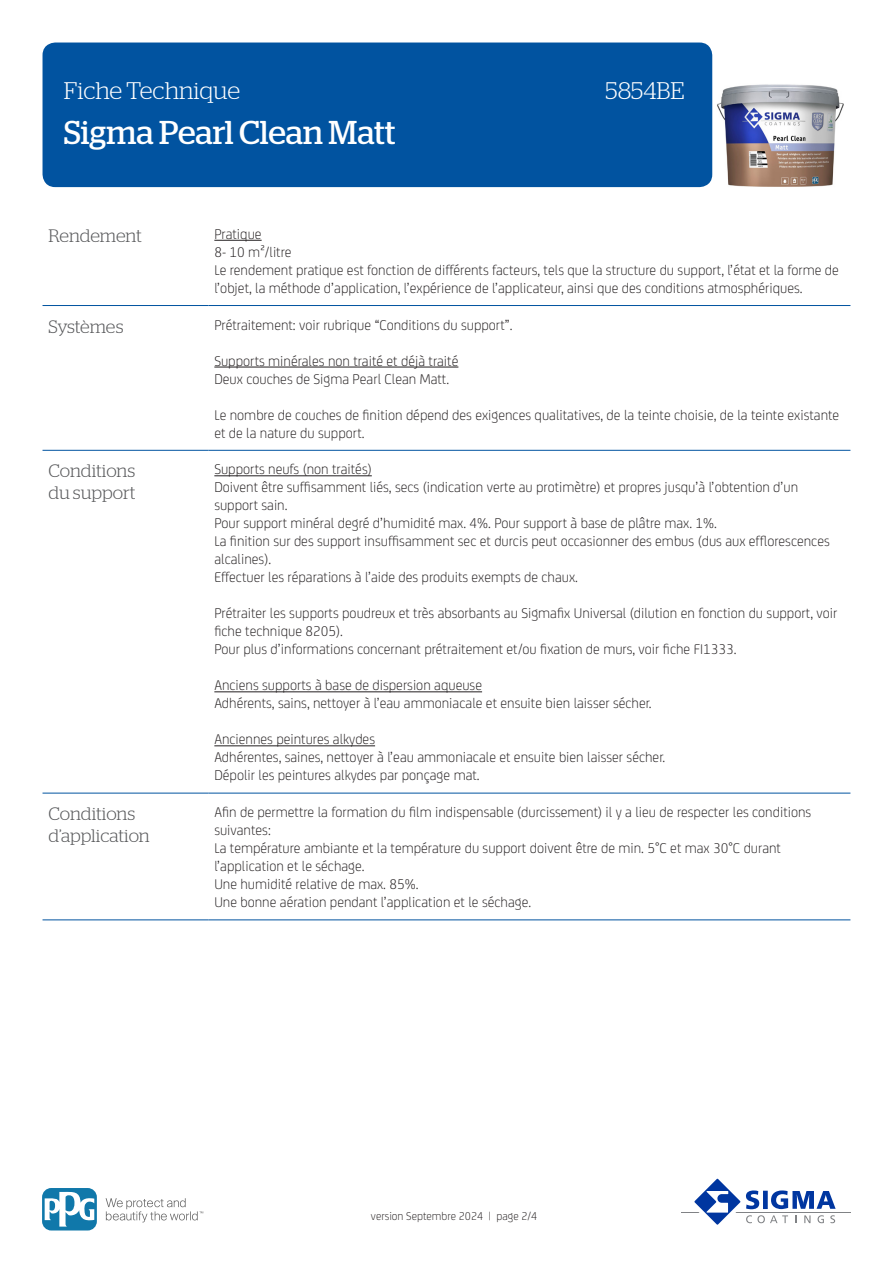
<style>
.page{position:relative;width:893px;height:1263px;background:#fff}
.page>*{position:absolute;margin:0;border:0;box-sizing:border-box;transform-origin:0 0}
.t1{font:33px "Stag";color:#fff}
.t2{font:300 24px "Stag";color:#fff}
.KOP{font:300 18px/21.6px "Stag";letter-spacing:-.005em;color:#57585a}
.BODY{font:300 15px/18px "FS Joey";color:#231f20}
.t3{font:300 12px "FS Joey";color:#231f20}
</style>
<div class="page">
<div style="left:43px;top:43px;width:669px;height:144px;background:#0153a0;border-radius:13px"></div>
<hr style="left:681px;top:1211px;width:169px;height:1px;background:#808285">
<svg style="left:689px;top:1178px;width:147px;height:47px"></svg>
<svg style="left:106px;top:1198px;width:97px;height:24px"></svg>
<svg style="left:43px;top:1188px;width:54px;height:42px"></svg>
<svg style="left:45px;top:1191px;width:49px;height:35px"></svg>
<hr style="left:43px;top:305px;width:165px;height:1px;background:#0153a0">
<hr style="left:208px;top:305px;width:642px;height:1px;background:#0153a0">
<hr style="left:43px;top:450px;width:165px;height:1px;background:#0153a0">
<hr style="left:208px;top:450px;width:642px;height:1px;background:#0153a0">
<hr style="left:43px;top:793px;width:165px;height:1px;background:#0153a0">
<hr style="left:208px;top:793px;width:642px;height:1px;background:#0153a0">
<hr style="left:43px;top:919px;width:165px;height:1px;background:#0153a0">
<hr style="left:208px;top:919px;width:642px;height:1px;background:#0153a0">
<hr style="left:214px;top:240px;width:48px;height:1px;background:#231f20">
<hr style="left:214px;top:367px;width:244px;height:1px;background:#231f20">
<hr style="left:214px;top:475px;width:158px;height:1px;background:#231f20">
<hr style="left:214px;top:691px;width:268px;height:1px;background:#231f20">
<hr style="left:214px;top:745px;width:161px;height:1px;background:#231f20">
<img style="left:717px;top:84px;width:127px;height:103px">
<h2 class="t2" style="left:64px;top:77px;width:178px">Fiche Technique</h2>
<h2 class="t2" style="left:605px;top:77px;width:81px">5854BE</h2>
<h1 class="t1" style="left:64px;top:114px;width:333px">Sigma Pearl Clean Matt</h1>
<p class="KOP" style="left:49px;top:225px;width:95px">Rendement</p>
<p class="BODY" style="left:214px;top:224px;width:626px">Pratique<br>8- 10 m²/litre<br>Le rendement pratique est fonction de différents facteurs, tels que la structure du support, l’état et la forme de l’objet, la méthode d’application, l’expérience de l’applicateur, ainsi que des conditions atmosphériques.</p>
<p class="KOP" style="left:49px;top:315px;width:76px">Systèmes</p>
<p class="BODY" style="left:214px;top:315px;width:300px">Prétraitement: voir rubrique “Conditions du support”.</p>
<p class="BODY" style="left:214px;top:351px;width:246px">Supports minérales non traité et déjà traité<br>Deux couches de Sigma Pearl Clean Matt.</p>
<p class="BODY" style="left:214px;top:405px;width:626px">Le nombre de couches de finition dépend des exigences qualitatives, de la teinte choisie, de la teinte existante et de la nature du support.</p>
<p class="KOP" style="left:49px;top:460px;width:88px">Conditions du support</p>
<p class="BODY" style="left:214px;top:459px;width:617px">Supports neufs (non traités)<br>Doivent être suffisamment liés, secs (indication verte au protimètre) et propres jusqu’à l’obtention d’un support sain.<br>Pour support minéral degré d’humidité max. 4%. Pour support à base de plâtre max. 1%.<br>La finition sur des support insuffisamment sec et durcis peut occasionner des embus (dus aux efflorescences alcalines).<br>Effectuer les réparations à l’aide des produits exempts de chaux.</p>
<p class="BODY" style="left:214px;top:603px;width:624px">Prétraiter les supports poudreux et très absorbants au Sigmafix Universal (dilution en fonction du support, voir fiche technique 8205).<br>Pour plus d’informations concernant prétraitement et/ou fixation de murs, voir fiche FI1333.</p>
<p class="BODY" style="left:214px;top:675px;width:439px">Anciens supports à base de dispersion aqueuse<br>Adhérents, sains, nettoyer à l’eau ammoniacale et ensuite bien laisser sécher.</p>
<p class="BODY" style="left:214px;top:729px;width:452px">Anciennes peintures alkydes<br>Adhérentes, saines, nettoyer à l’eau ammoniacale et ensuite bien laisser sécher.<br>Dépolir les peintures alkydes par ponçage mat.</p>
<p class="KOP" style="left:49px;top:803px;width:103px">Conditions d’application</p>
<p class="BODY" style="left:214px;top:802px;width:598px">Afin de permettre la formation du film indispensable (durcissement) il y a lieu de respecter les conditions suivantes:<br>La température ambiante et la température du support doivent être de min. 5°C et max 30°C durant l’application et le séchage.<br>Une humidité relative de max. 85%.<br>Une bonne aération pendant l’application et le séchage.</p>
<p class="t3" style="left:371px;top:1208px;width:168px">version Septembre 2024 | page 2/4</p>
</div>
